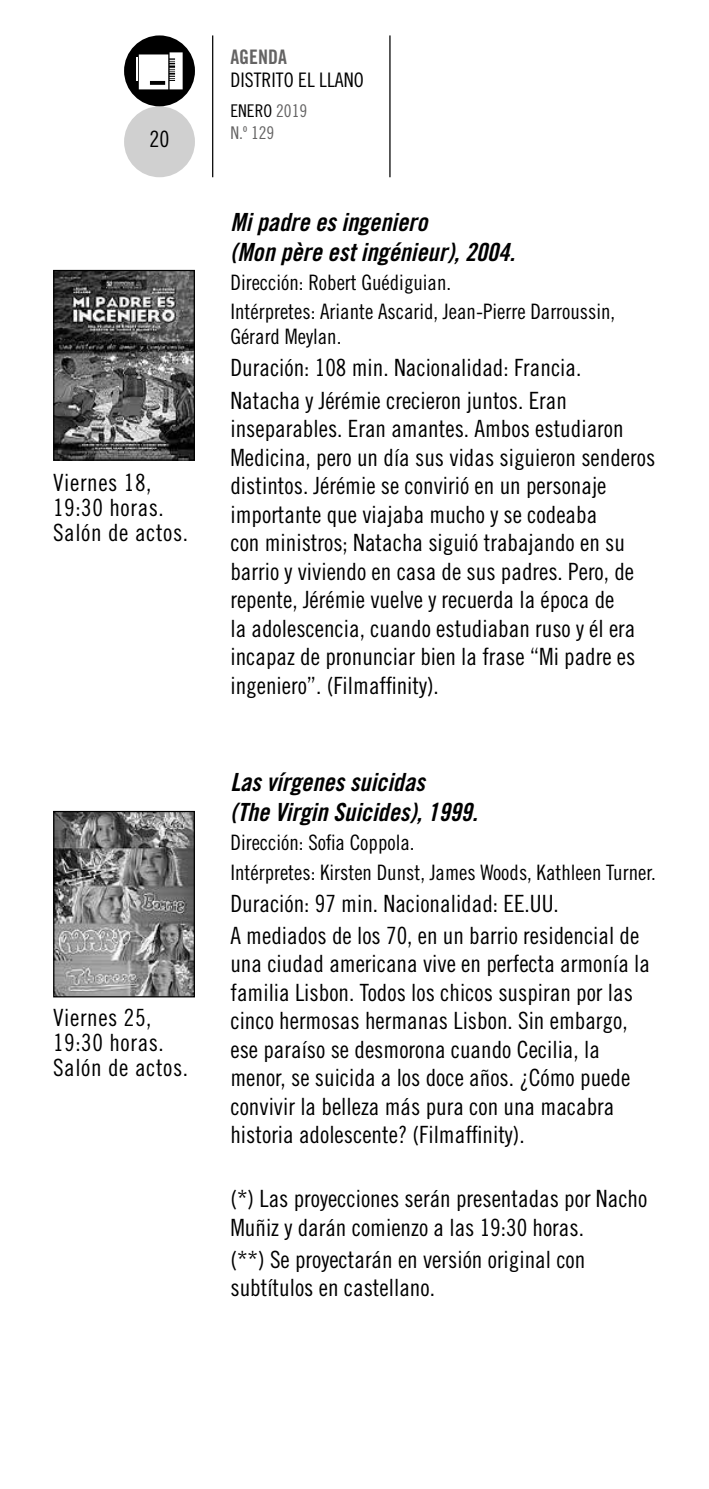
<style>
.page{position:relative;width:709px;height:1489px;background:#fff}
.page>*{position:absolute;margin:0;border:0;box-sizing:border-box;transform-origin:0 0}
.t1{font:25px/30px "Trade Gothic LT Std Bd Cn 20 Obl";color:#000}
.t2{font:23.75px/28.5px "Trade Gothic LT Std Cn 18";color:#000}
.t3{font:23.75px/25px "Trade Gothic LT Std Cn 18";letter-spacing:.025em;color:#000}
.t4{font:22.5px "Trade Gothic LT Std Cn 18";color:#000}
.t5{font:21.25px/29px "Trade Gothic LT Std Cn 18";color:#000}
.t6{font:20px "Trade Gothic LT Std Cn 18";color:#000}
.t7{font:20px "Trade Gothic LT Std Bd Cn 20";color:#646363}
.t8{font:17.5px/22.5px "Trade Gothic LT Std Cn 18";color:#646363}
.s1{color:#000}
</style>
<div class="page">
<hr style="left:212px;top:35px;width:1px;height:142px;background:#000">
<hr style="left:389px;top:35px;width:1px;height:142px;background:#000">
<div style="left:124px;top:106px;width:71px;height:71px;background:#d0d0d0;border-radius:50%"></div>
<div style="left:124px;top:35px;width:71px;height:71px;background:#000;border-radius:50%"></div>
<svg style="left:139px;top:52px;width:44px;height:37px;background:#d5d5d5"></svg>
<hr style="left:136px;top:57px;width:2px;height:24px;background:#fff">
<img style="left:55px;top:272px;width:138px;height:186px">
<div style="left:53px;top:270px;width:142px;height:190px;border:1px solid #000"></div>
<img style="left:55px;top:812px;width:138px;height:183px">
<div style="left:53px;top:810px;width:142px;height:187px;border:1px solid #000"></div>
<p class="t4" style="left:149px;top:126px;width:21px">20</p>
<p class="t3" style="left:53px;top:469px;width:136px">Viernes 18,<br>19:30 horas.<br>Salón de actos.</p>
<p class="t3" style="left:53px;top:1004px;width:136px">Viernes 25,<br>19:30 horas.<br>Salón de actos.</p>
<p class="t7" style="left:230px;top:45px;width:58px">AGENDA</p>
<p class="t6" style="left:230px;top:68px;width:135px">DISTRITO EL LLANO</p>
<p class="t8" style="left:230px;top:99px;width:78px"><span class="s1">ENERO</span> 2019<br>N.º 129</p>
<p class="t1" style="left:230px;top:207px;width:286px">Mi padre es ingeniero<br>(Mon père est ingénieur), 2004.</p>
<p class="t5" style="left:230px;top:267px;width:386px">Dirección: Robert Guédiguian.<br>Intérpretes: Ariante Ascarid, Jean-Pierre Darroussin,</p>
<p class="t5" style="left:230px;top:322px;width:112px">Gérard Meylan.</p>
<p class="t2" style="left:230px;top:352px;width:352px;line-height:32px">Duración: 108 min. Nacionalidad: Francia.<br>Natacha y Jérémie crecieron juntos. Eran</p>
<p class="t2" style="left:230px;top:414px;width:426px">inseparables. Eran amantes. Ambos estudiaron Medicina, pero un día sus vidas siguieron senderos distintos. Jérémie se convirió en un personaje importante que viajaba mucho y se codeaba<br>con ministros; Natacha siguió trabajando en su barrio y viviendo en casa de sus padres. Pero, de repente, Jérémie vuelve y recuerda la época de<br>la adolescencia, cuando estudiaban ruso y él era incapaz de pronunciar bien la frase “Mi padre es ingeniero”. (Filmaffinity).</p>
<p class="t1" style="left:230px;top:767px;width:249px">Las vírgenes suicidas<br>(The Virgin Suicides), 1999.</p>
<p class="t5" style="left:230px;top:828px;width:427px">Dirección: Sofia Coppola.<br>Intérpretes: Kirsten Dunst, James Woods, Kathleen Turner.</p>
<p class="t2" style="left:230px;top:886px;width:410px;line-height:32px">Duración: 97 min. Nacionalidad: EE.UU.<br>A mediados de los 70, en un barrio residencial de</p>
<p class="t2" style="left:230px;top:949px;width:421px">una ciudad americana vive en perfecta armonía la familia Lisbon. Todos los chicos suspiran por las cinco hermosas hermanas Lisbon. Sin embargo, ese paraíso se desmorona cuando Cecilia, la menor, se suicida a los doce años. ¿Cómo puede convivir la belleza más pura con una macabra historia adolescente? (Filmaffinity).</p>
<p class="t2" style="left:230px;top:1184px;width:418px">(*) Las proyecciones serán presentadas por Nacho<br>Muñiz y darán comienzo a las 19:30 horas.</p>
<p class="t2" style="left:230px;top:1244px;width:356px">(**) Se proyectarán en versión original con subtítulos en castellano.</p>
</div>
